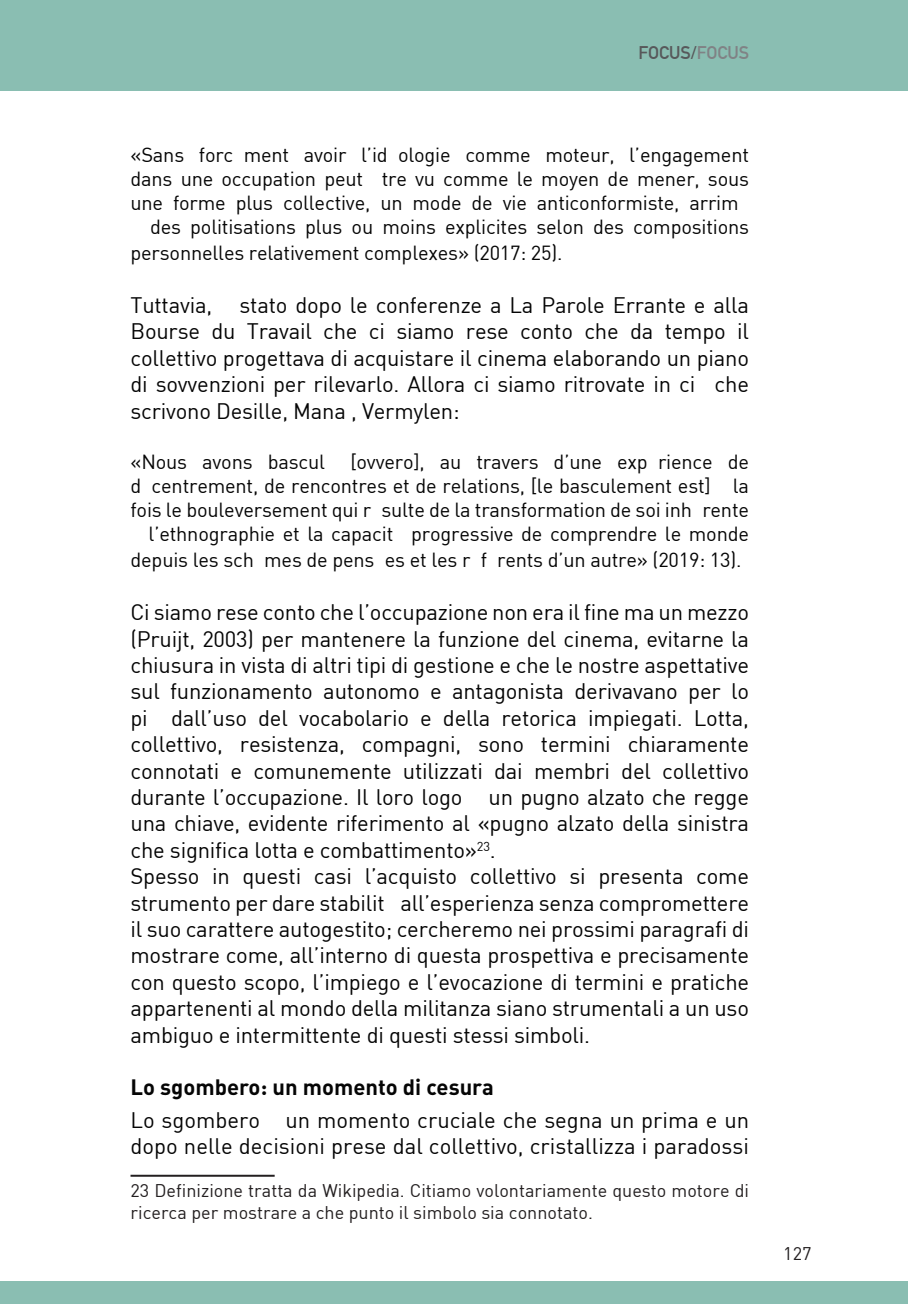
<style>
.page{position:relative;width:908px;height:1304px;background:#fff}
.page>*{position:absolute;margin:0;border:0;box-sizing:border-box;transform-origin:0 0}
.t1{font:22px/26.4px "DIN";letter-spacing:-.01em;color:#050505}
.t2{font:22px "DIN Bold Alternate";color:#050505}
.t3{font:20px/24px "DIN";letter-spacing:-.01em;color:#050505;text-align:right}
.t4{font:18px/21.6px "DIN";color:#231f20}
.t5{font:700 18px "DIN Alternate";color:#57585a}
.s1{color:#808285}
</style>
<div class="page">
<div style="left:0;top:0;width:907px;height:90px;background:#8abeb2"></div>
<div style="left:0;top:1281px;width:907px;height:23px;background:#8abeb2"></div>
<hr style="left:130px;top:1175px;width:144px;height:2px;background:#231f20">
<p class="t5" style="left:638px;top:39px;width:112px">FOCUS/<span class="s1">FOCUS</span></p>
<p class="t3" style="left:130px;top:142px;width:619px">«Sans forc ment avoir l’id ologie comme moteur, l’engagement dans une occupation peut être vu comme le moyen de mener, sous une forme plus collective, un mode de vie anticonformiste, arrimé des politisations plus ou moins explicites selon des compositions</p>
<p class="t3" style="left:130px;top:241px;width:433px">personnelles relativement complexes» (2017: 25).</p>
<p class="t1" style="left:130px;top:291px;width:619px;text-align:justify">Tuttavia, è stato dopo le conferenze a La Parole Errante e alla Bourse du Travail che ci siamo rese conto che da tempo il collettivo progettava di acquistare il cinema elaborando un piano di sovvenzioni per rilevarlo. Allora ci siamo ritrovate in ciò che scrivono Desille, Manaï, Vermylen:</p>
<p class="t3" style="left:130px;top:449px;width:619px;text-align:justify">«Nous avons basculé [ovvero], au travers d’une expérience de décentrement, de rencontres et de relations, [le basculement est] à la fois le bouleversement qui résulte de la transformation de soi inhérente à l’ethnographie et la capacité progressive de comprendre le monde</p>
<p class="t3" style="left:130px;top:548px;width:612px">depuis les schèmes de pensées et les référents d’un autre» (2019: 13).</p>
<p class="t1" style="left:130px;top:599px;width:620px">Ci siamo rese conto che l’occupazione non era il fine ma un mezzo (Pruijt, 2003) per mantenere la funzione del cinema, evitarne la chiusura in vista di altri tipi di gestione e che le nostre aspettative sul funzionamento autonomo e antagonista derivavano per lo più dall’uso del vocabolario e della retorica impiegati. Lotta, collettivo, resistenza, compagni, sono termini chiaramente connotati e comunemente utilizzati dai membri del collettivo durante l’occupazione. Il loro logo è un pugno alzato che regge una chiave, evidente riferimento al «pugno alzato della sinistra che significa lotta e combattimento»<sup>23</sup>.<br>Spesso in questi casi l’acquisto collettivo si presenta come strumento per dare stabilità all’esperienza senza compromettere il suo carattere autogestito; cercheremo nei prossimi paragrafi di mostrare come, all’interno di questa prospettiva e precisamente con questo scopo, l’impiego e l’evocazione di termini e pratiche appartenenti al mondo della militanza siano strumentali a un uso ambiguo e intermittente di questi stessi simboli.</p>
<p class="t2" style="left:130px;top:1073px;width:364px">Lo sgombero: un momento di cesura</p>
<p class="t1" style="left:130px;top:1106px;width:620px">Lo sgombero è un momento cruciale che segna un prima e un dopo nelle decisioni prese dal collettivo, cristallizza i paradossi</p>
<p class="t4" style="left:130px;top:1180px;width:619px">23 Definizione tratta da Wikipedia. Citiamo volontariamente questo motore di ricerca per mostrare a che punto il simbolo sia connotato.</p>
<p class="t4" style="left:783px;top:1242px;width:30px">127</p>
</div>
